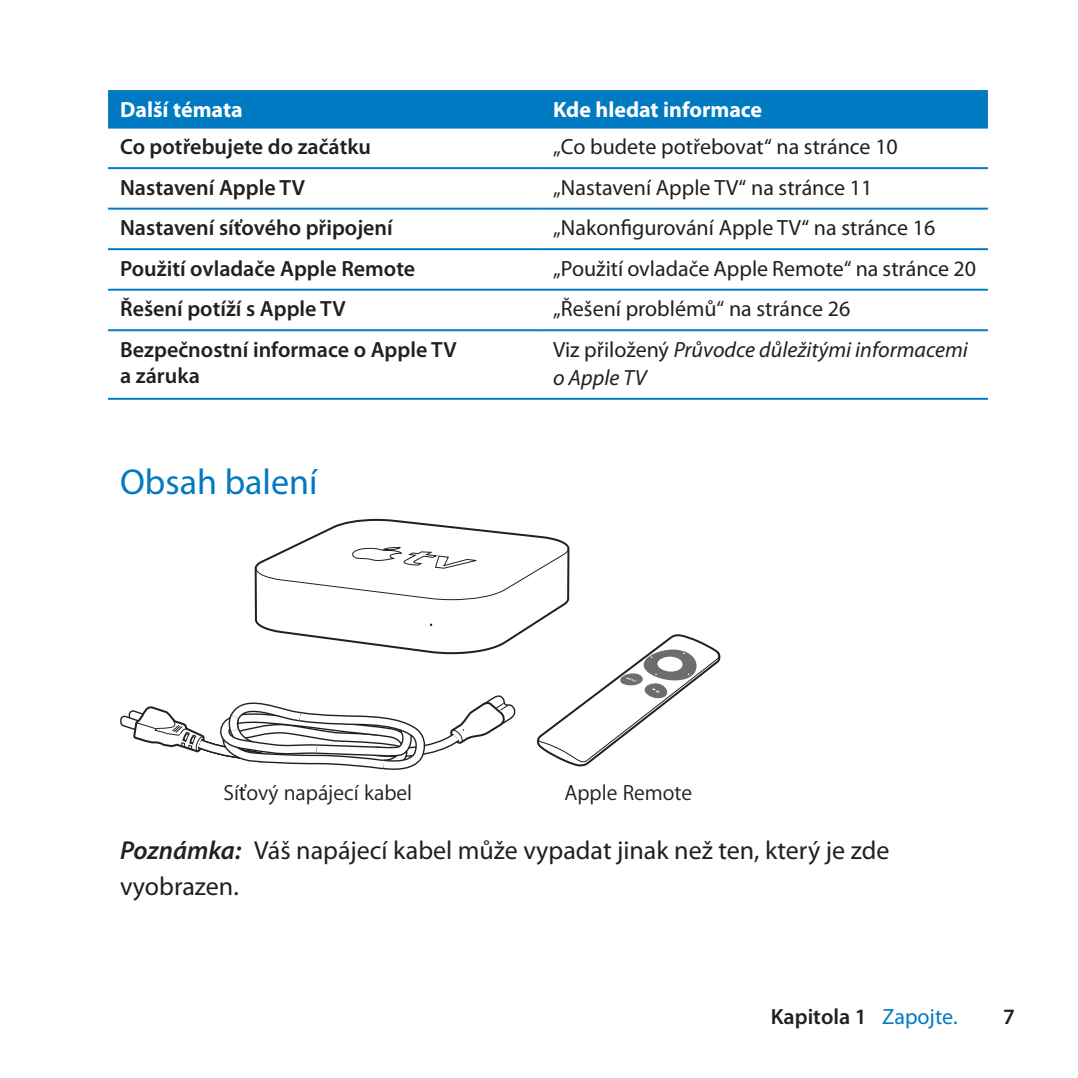
<style>
.page{position:relative;width:1078px;height:1078px;background:#fff}
.page>*{position:absolute;margin:0;border:0;box-sizing:border-box;transform-origin:0 0}
.t1{font:36px "Myriad Pro";color:#007ac2}
.t2{font:26px/36px "Myriad Pro";color:#231f20}
.t3{font:600 22px/26px "Myriad Pro";color:#231f20}
.t4{font:22px "Myriad Pro";color:#231f20}
.t5{font:italic 22px/28px "Myriad Pro";color:#231f20}
.t6{font:22px "Myriad Set Text";color:#231f20}
.t7{font:700 22px "Myriad Pro";color:#fff}
.s1{font-style:normal}
.s2{font-family:"Myriad Pro"}
.s3{font-weight:600;font-style:italic}
.s4{font-weight:400;color:#007ac2}
</style>
<div class="page">
<div style="left:108px;top:90px;width:879px;height:38px;background:#007ac2"></div>
<hr style="left:108px;top:207px;width:433px;height:2px;background:#007ac2">
<hr style="left:541px;top:207px;width:446px;height:2px;background:#007ac2">
<hr style="left:108px;top:248px;width:433px;height:2px;background:#007ac2">
<hr style="left:541px;top:248px;width:446px;height:2px;background:#007ac2">
<hr style="left:108px;top:288px;width:433px;height:2px;background:#007ac2">
<hr style="left:541px;top:288px;width:446px;height:2px;background:#007ac2">
<hr style="left:108px;top:329px;width:433px;height:2px;background:#007ac2">
<hr style="left:541px;top:329px;width:446px;height:2px;background:#007ac2">
<hr style="left:108px;top:397px;width:433px;height:2px;background:#007ac2">
<hr style="left:541px;top:397px;width:446px;height:2px;background:#007ac2">
<hr style="left:108px;top:167px;width:433px;height:2px;background:#007ac2">
<hr style="left:541px;top:167px;width:446px;height:2px;background:#007ac2">
<svg style="left:120px;top:518px;width:600px;height:252px"></svg>
<p class="t7" style="left:120px;top:95px;width:124px">Další témata</p>
<p class="t7" style="left:553px;top:95px;width:211px">Kde hledat informace</p>
<p class="t3" style="left:120px;top:133px;width:252px">Co potřebujete do začátku</p>
<p class="t4" style="left:553px;top:133px;width:346px">„Co budete potřebovat“ na stránce 10</p>
<p class="t3" style="left:120px;top:174px;width:186px">Nastavení Apple TV</p>
<p class="t4" style="left:553px;top:174px;width:321px">„Nastavení Apple TV“ na stránce 11</p>
<p class="t3" style="left:120px;top:214px;width:274px">Nastavení síťového připojení</p>
<p class="t4" style="left:553px;top:214px;width:383px">„Nakonfigurování Apple TV“ na stránce 16</p>
<p class="t3" style="left:120px;top:255px;width:297px">Použití ovladače Apple Remote</p>
<p class="t4" style="left:553px;top:255px;width:424px">„Použití ovladače Apple Remote“ na stránce 20</p>
<p class="t3" style="left:120px;top:295px;width:227px">Řešení potíží s Apple TV</p>
<p class="t4" style="left:553px;top:295px;width:299px">„Řešení problémů“ na stránce 26</p>
<p class="t3" style="left:120px;top:336px;width:338px">Bezpečnostní informace o Apple TV a záruka</p>
<p class="t5" style="left:553px;top:335px;width:416px"><span class="s1">Viz přiložený</span> Průvodce důležitými informacemi o Apple TV</p>
<h1 class="t1" style="left:120px;top:459px;width:199px">Obsah balení</h1>
<p class="t6" style="left:223px;top:778px;width:190px">Sí<span class="s2">ť</span>ový napájecí kabel</p>
<p class="t6" style="left:564px;top:778px;width:129px">Apple Remote</p>
<p class="t2" style="left:120px;top:832px;width:770px"><span class="s3">Poznámka:</span> Váš napájecí kabel může vypadat jinak než ten, který je zde vyobrazen.</p>
<p class="t3" style="left:770px;top:1002px;width:188px">Kapitola 1 <span class="s4">Zapojte.</span></p>
<p class="t3" style="left:1002px;top:1002px;width:13px">7</p>
</div>
